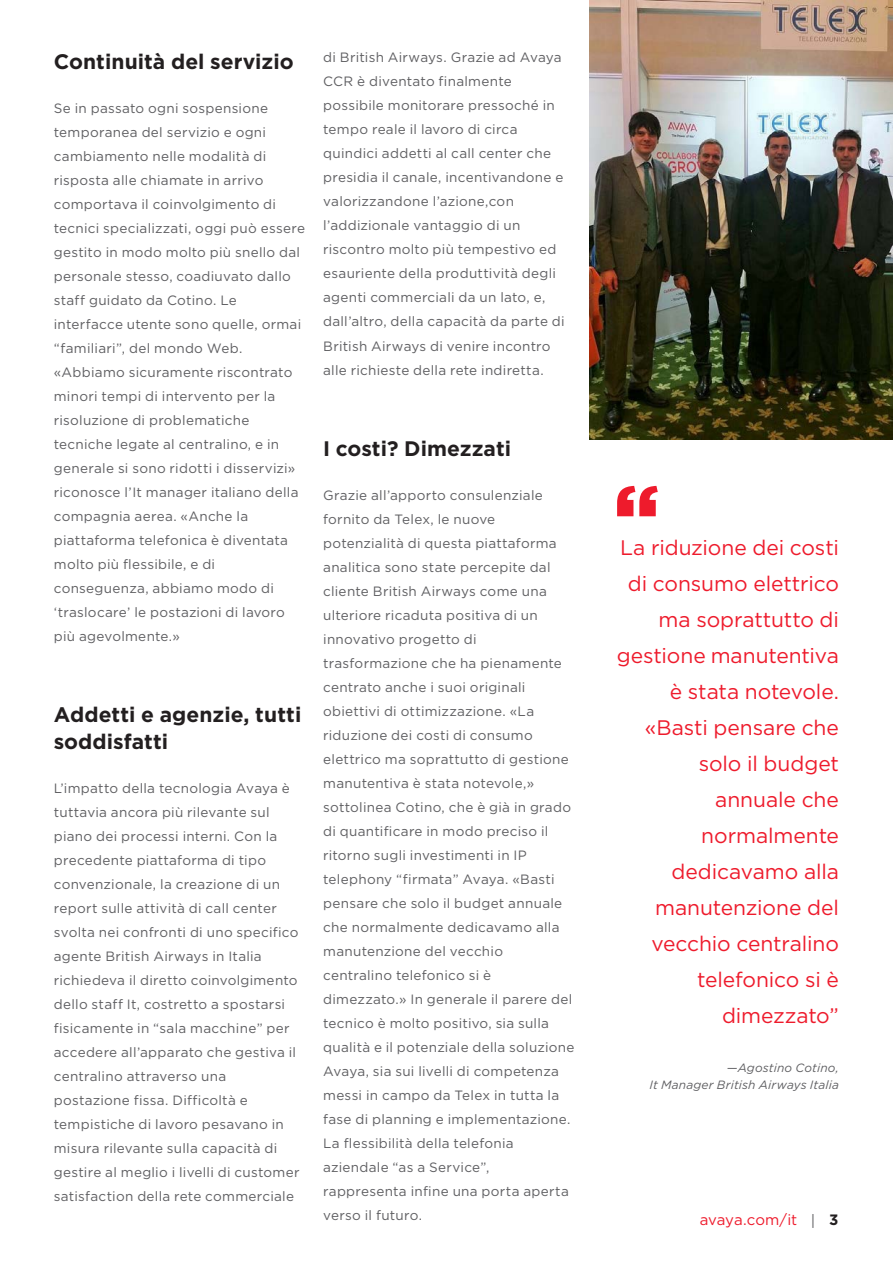
<style>
.page{position:relative;width:893px;height:1263px;background:#fff}
.page>*{position:absolute;margin:0;border:0;box-sizing:border-box;transform-origin:0 0}
.t1{font:900 84px "Gotham";color:#ee1b2c}
.Quotes{font:21px/36px "Gotham";letter-spacing:-.005em;color:#ee1b2c;text-align:right}
.Body_Header{font:700 21px/27px "Gotham";color:#231f20}
.t2{font:15px "Gotham";letter-spacing:-.005em;color:#ee1b2c}
.Body_copy{font:13.5px/24px "Gotham";letter-spacing:.02em;color:#5f5f62}
.Quote_description{font:italic 12px "Gotham";letter-spacing:.01em;color:#5f5f62}
.s1{color:#5f5f62}
.s2{font-weight:700;color:#231f20}
</style>
<div class="page">
<img style="left:590px;top:0;width:303px;height:439px">
<p class="Body_Header" style="left:54px;top:47px;width:241px">Continuità del servizio</p>
<p class="Body_copy" style="left:54px;top:96px;width:253px">Se in passato ogni sospensione temporanea del servizio e ogni cambiamento nelle modalità di risposta alle chiamate in arrivo comportava il coinvolgimento di tecnici specializzati, oggi può essere gestito in modo molto più snello dal personale stesso, coadiuvato dallo staff guidato da Cotino. Le interfacce utente sono quelle, ormai “familiari”, del mondo Web. «Abbiamo sicuramente riscontrato minori tempi di intervento per la risoluzione di problematiche tecniche legate al centralino, e in generale si sono ridotti i disservizi» riconosce l’It manager italiano della compagnia aerea. «Anche la piattaforma telefonica è diventata molto più flessibile, e di conseguenza, abbiamo modo di ‘traslocare’ le postazioni di lavoro più agevolmente.»</p>
<p class="Body_Header" style="left:54px;top:700px;width:249px">Addetti e agenzie, tutti soddisfatti</p>
<p class="Body_copy" style="left:54px;top:776px;width:247px">L’impatto della tecnologia Avaya è tuttavia ancora più rilevante sul piano dei processi interni. Con la precedente piattaforma di tipo convenzionale, la creazione di un report sulle attività di call center svolta nei confronti di uno specifico agente British Airways in Italia richiedeva il diretto coinvolgimento dello staff It, costretto a spostarsi fisicamente in “sala macchine” per accedere all’apparato che gestiva il centralino attraverso una postazione fissa. Difficoltà e tempistiche di lavoro pesavano in misura rilevante sulla capacità di gestire al meglio i livelli di customer satisfaction della rete commerciale</p>
<p class="Body_copy" style="left:323px;top:45px;width:243px">di British Airways. Grazie ad Avaya CCR è diventato finalmente possibile monitorare pressoché in tempo reale il lavoro di circa quindici addetti al call center che presidia il canale, incentivandone e valorizzandone l’azione,con l’addizionale vantaggio di un riscontro molto più tempestivo ed esauriente della produttività degli agenti commerciali da un lato, e, dall’altro, della capacità da parte di British Airways di venire incontro alle richieste della rete indiretta.</p>
<p class="Body_Header" style="left:323px;top:434px;width:189px">I costi? Dimezzati</p>
<p class="Body_copy" style="left:323px;top:483px;width:253px">Grazie all’apporto consulenziale fornito da Telex, le nuove potenzialità di questa piattaforma analitica sono state percepite dal cliente British Airways come una ulteriore ricaduta positiva di un innovativo progetto di trasformazione che ha pienamente centrato anche i suoi originali obiettivi di ottimizzazione. «La riduzione dei costi di consumo elettrico ma soprattutto di gestione manutentiva è stata notevole,» sottolinea Cotino, che è già in grado di quantificare in modo preciso il ritorno sugli investimenti in IP telephony “firmata” Avaya. «Basti pensare che solo il budget annuale che normalmente dedicavamo alla manutenzione del vecchio centralino telefonico si è dimezzato.» In generale il parere del tecnico è molto positivo, sia sulla qualità e il potenziale della soluzione<br>Avaya, sia sui livelli di competenza messi in campo da Telex in tutta la fase di planning e implementazione.<br>La flessibilità della telefonia aziendale “as a Service”, rappresenta infine una porta aperta verso il futuro.</p>
<h1 class="t1" style="left:614px;top:467px;width:47px">“</h1>
<p class="Quotes" style="left:617px;top:529px;width:224px">La riduzione dei costi di consumo elettrico ma soprattutto di gestione manutentiva è stata notevole. «Basti pensare che solo il budget annuale che normalmente dedicavamo alla manutenzione del vecchio centralino telefonico si è dimezzato”</p>
<p class="Quote_description" style="left:727px;top:1061px;width:114px">—Agostino Cotino,</p>
<p class="Quote_description" style="left:649px;top:1078px;width:191px">It Manager British Airways Italia</p>
<p class="t2" style="left:700px;top:1211px;width:140px">avaya.com/it <span class="s1">|</span> <span class="s2">3</span></p>
</div>
